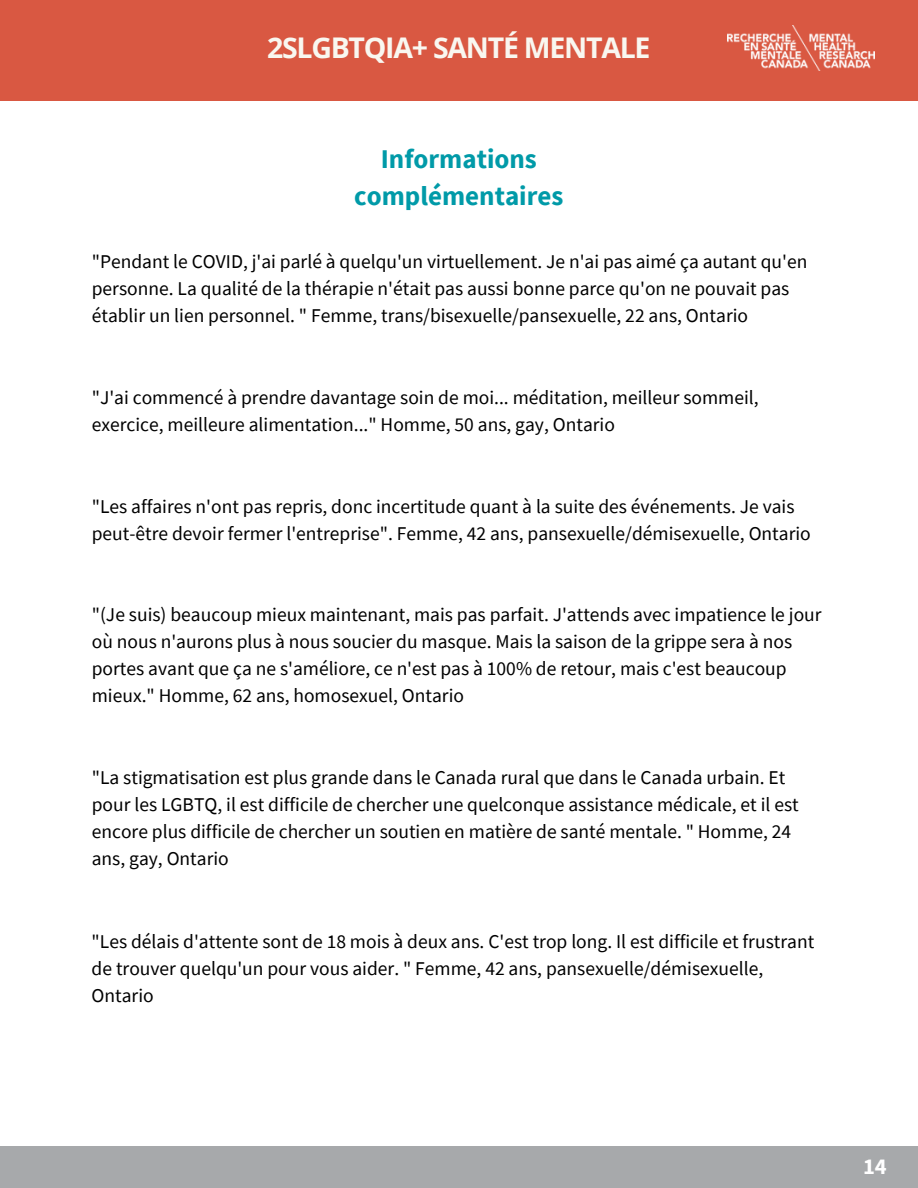
<style>
.page{position:relative;width:918px;height:1188px;background:#fff}
.page>*{position:absolute;margin:0;border:0;box-sizing:border-box;transform-origin:0 0}
.t1{font:700 28.5px "Open Sans";letter-spacing:-.045em;color:#f9f7f0}
.t2{font:700 27px/37.2px "Source Sans Pro";color:#009aa8;text-align:center}
.t3{font:700 22.5px "Source Sans Pro";color:#fff}
.t4{font:19.5px/27px "Source Sans Pro";color:#000}
</style>
<div class="page">
<div style="left:0;top:1147px;width:918px;height:41px;background:#a7a9ab"></div>
<div style="left:0;top:0;width:918px;height:100px;background:#d95842"></div>
<img style="left:728px;top:26px;width:147px;height:45px">
<h1 class="t1" style="left:267px;top:27px;width:385px">2SLGBTQIA+ SANTÉ MENTALE</h1>
<h2 class="t2" style="left:354px;top:140px;width:211px">Informations complémentaires</h2>
<p class="t4" style="left:92px;top:248px;width:717px">"Pendant le COVID, j'ai parlé à quelqu'un virtuellement. Je n'ai pas aimé ça autant qu'en personne. La qualité de la thérapie n'était pas aussi bonne parce qu'on ne pouvait pas établir un lien personnel. " Femme, trans/bisexuelle/pansexuelle, 22 ans, Ontario</p>
<p class="t4" style="left:92px;top:384px;width:668px">"J'ai commencé à prendre davantage soin de moi... méditation, meilleur sommeil, exercice, meilleure alimentation..." Homme, 50 ans, gay, Ontario</p>
<p class="t4" style="left:92px;top:492px;width:721px">"Les affaires n'ont pas repris, donc incertitude quant à la suite des événements. Je vais peut-être devoir fermer l'entreprise". Femme, 42 ans, pansexuelle/démisexuelle, Ontario</p>
<p class="t4" style="left:92px;top:601px;width:731px">"(Je suis) beaucoup mieux maintenant, mais pas parfait. J'attends avec impatience le jour où nous n'aurons plus à nous soucier du masque. Mais la saison de la grippe sera à nos portes avant que ça ne s'améliore, ce n'est pas à 100% de retour, mais c'est beaucoup mieux." Homme, 62 ans, homosexuel, Ontario</p>
<p class="t4" style="left:92px;top:763px;width:709px">"La stigmatisation est plus grande dans le Canada rural que dans le Canada urbain. Et pour les LGBTQ, il est difficile de chercher une quelconque assistance médicale, et il est encore plus difficile de chercher un soutien en matière de santé mentale. " Homme, 24 ans, gay, Ontario</p>
<p class="t4" style="left:92px;top:928px;width:724px">"Les délais d'attente sont de 18 mois à deux ans. C'est trop long. Il est difficile et frustrant de trouver quelqu'un pour vous aider. " Femme, 42 ans, pansexuelle/démisexuelle,<br>Ontario</p>
<p class="t3" style="left:863px;top:1152px;width:25px">14</p>
</div>
